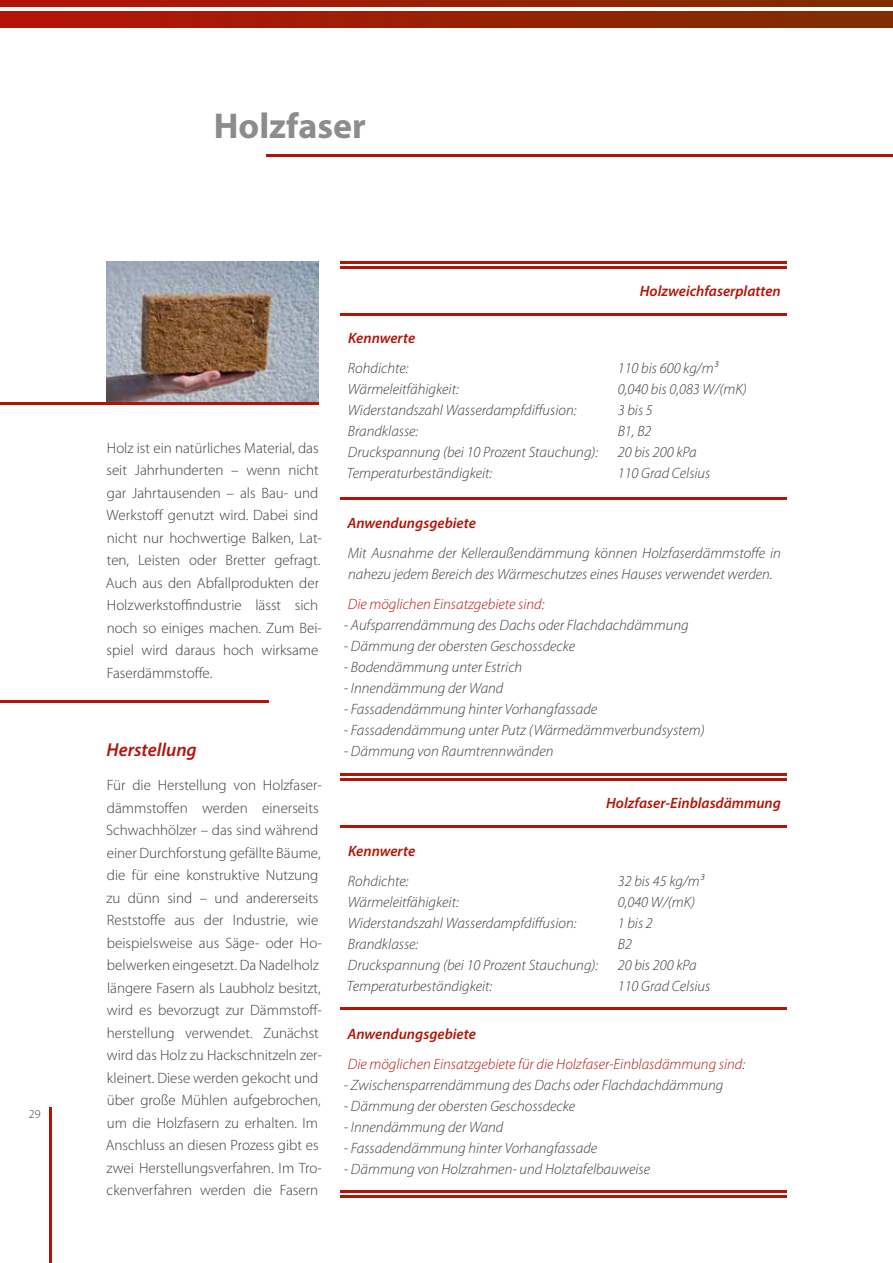
<style>
.page{position:relative;width:893px;height:1263px;background:#fff}
.page>*{position:absolute;margin:0;border:0;box-sizing:border-box;transform-origin:0 0}
.t1{font:700 36px "Myriad Pro";color:#8c8c8c}
.t2{font:italic 600 18.75px "Myriad Pro";color:#b21408}
.t3{font:italic 300 15px/21px "Myriad Pro";color:#3c3c3c}
.t4{font:300 15px/22.5px "Myriad Pro";color:#3c3c3c}
.t5{font:italic 600 15px "Myriad Pro";color:#b21408}
.t6{font:italic 300 15px "Myriad Pro";color:#b21408}
.t7{font:300 12px "Myriad Pro";color:#3c3c3c}
</style>
<div class="page">
<hr style="left:0;top:701px;width:268px;height:2px;background:#b21408">
<hr style="left:267px;top:154px;width:626px;height:3px;background:#b21408">
<svg style="left:0;top:0;width:893px;height:7px;background:#992005"></svg>
<div style="left:0;top:11px;width:893px;height:16px;background:linear-gradient(to right,#b51308,#7e2e03)"></div>
<img style="left:106px;top:261px;width:213px;height:141px">
<hr style="left:0;top:402px;width:319px;height:2px;background:#b21408">
<hr style="left:340px;top:261px;width:447px;height:3px;background:#b21408">
<hr style="left:340px;top:266px;width:447px;height:2px;background:#b21408">
<hr style="left:340px;top:497px;width:447px;height:3px;background:#b21408">
<hr style="left:340px;top:778px;width:447px;height:3px;background:#b21408">
<hr style="left:340px;top:773px;width:447px;height:3px;background:#b21408">
<hr style="left:340px;top:1008px;width:447px;height:2px;background:#b21408">
<hr style="left:340px;top:1190px;width:447px;height:3px;background:#b21408">
<hr style="left:340px;top:1195px;width:447px;height:3px;background:#b21408">
<hr style="left:340px;top:313px;width:447px;height:2px;background:#b21408">
<hr style="left:340px;top:825px;width:447px;height:3px;background:#b21408">
<hr style="left:49px;top:1108px;width:2px;height:155px;background:#b21408">
<p class="t7" style="left:29px;top:1106px;width:13px">29</p>
<h1 class="t1" style="left:214px;top:102px;width:153px">Holzfaser</h1>
<p class="t5" style="left:640px;top:281px;width:142px">Holzweichfaserplatten</p>
<p class="t4" style="left:106px;top:436px;width:218px">Holz ist ein natürliches Material, das seit Jahrhunderten – wenn nicht gar Jahrtausenden – als Bau- und<br>Werkstoff genutzt wird. Dabei sind nicht nur hochwertige Balken, Lat&shy;ten, Leisten oder Bretter gefragt.<br>Auch aus den Abfallprodukten der<br>Holzwerkstoffindustrie lässt sich noch so einiges machen. Zum Bei&shy;spiel wird daraus hoch wirksame<br>Faserdämmstoffe.</p>
<p class="t2" style="left:107px;top:738px;width:92px">Herstellung</p>
<p class="t4" style="left:106px;top:774px;width:218px">Für die Herstellung von Holzfaser&shy;dämmstoffen werden einerseits Schwachhölzer – das sind während einer Durchforstung gefällte Bäume, die für eine konstruktive Nutzung zu dünn sind – und andererseits Reststoffe aus der Industrie, wie beispielsweise aus Säge- oder Ho&shy;belwerken eingesetzt. Da Nadelholz längere Fasern als Laubholz besitzt, wird es bevorzugt zur Dämmstoff&shy;herstellung verwendet. Zunächst wird das Holz zu Hackschnitzeln zer&shy;kleinert. Diese werden gekocht und über große Mühlen aufgebrochen, um die Holzfasern zu erhalten. Im Anschluss an diesen Prozess gibt es zwei Herstellungsverfahren. Im Tro&shy;ckenverfahren werden die Fasern</p>
<p class="t5" style="left:348px;top:329px;width:69px">Kennwerte</p>
<p class="t3" style="left:348px;top:357px;width:62px">Rohdichte:</p>
<p class="t3" style="left:618px;top:357px;width:101px">110 bis 600 kg/m³</p>
<p class="t3" style="left:348px;top:378px;width:112px">Wärmeleitfähigkeit:</p>
<p class="t3" style="left:618px;top:378px;width:131px">0,040 bis 0,083 W/(mK)</p>
<p class="t3" style="left:348px;top:399px;width:230px">Widerstandszahl Wasserdampfdiffusion:</p>
<p class="t3" style="left:618px;top:399px;width:37px">3 bis 5</p>
<p class="t3" style="left:348px;top:420px;width:72px">Brandklasse:</p>
<p class="t3" style="left:618px;top:420px;width:35px">B1, B2</p>
<p class="t3" style="left:348px;top:441px;width:252px">Druckspannung (bei 10 Prozent Stauchung):</p>
<p class="t3" style="left:618px;top:441px;width:81px">20 bis 200 kPa</p>
<p class="t3" style="left:347px;top:462px;width:147px">Temperaturbeständigkeit:</p>
<p class="t3" style="left:618px;top:462px;width:94px">110 Grad Celsius</p>
<p class="t5" style="left:347px;top:514px;width:130px">Anwendungsgebiete</p>
<p class="t3" style="left:348px;top:543px;width:435px">Mit Ausnahme der Kelleraußendämmung können Holzfaserdämmstoffe in nahezu jedem Bereich des Wärmeschutzes eines Hauses verwendet werden.</p>
<p class="t6" style="left:348px;top:595px;width:198px">Die möglichen Einsatzgebiete sind:</p>
<p class="t3" style="left:344px;top:615px;width:346px">- Aufsparrendämmung des Dachs oder Flachdachdämmung</p>
<p class="t3" style="left:344px;top:636px;width:233px">- Dämmung der obersten Geschossdecke</p>
<p class="t3" style="left:344px;top:657px;width:180px">- Bodendämmung unter Estrich</p>
<p class="t3" style="left:344px;top:678px;width:161px">- Innendämmung der Wand</p>
<p class="t3" style="left:344px;top:699px;width:255px">- Fassadendämmung hinter Vorhangfassade</p>
<p class="t3" style="left:344px;top:720px;width:362px">- Fassadendämmung unter Putz (Wärmedämmverbundsystem)</p>
<p class="t3" style="left:344px;top:741px;width:211px">- Dämmung von Raumtrennwänden</p>
<p class="t5" style="left:606px;top:793px;width:176px">Holzfaser-Einblasdämmung</p>
<p class="t5" style="left:348px;top:841px;width:69px">Kennwerte</p>
<p class="t3" style="left:348px;top:870px;width:62px">Rohdichte:</p>
<p class="t3" style="left:618px;top:870px;width:87px">32 bis 45 kg/m³</p>
<p class="t3" style="left:348px;top:891px;width:112px">Wärmeleitfähigkeit:</p>
<p class="t3" style="left:618px;top:891px;width:79px">0,040 W/(mK)</p>
<p class="t3" style="left:348px;top:912px;width:230px">Widerstandszahl Wasserdampfdiffusion:</p>
<p class="t3" style="left:618px;top:912px;width:37px">1 bis 2</p>
<p class="t3" style="left:348px;top:933px;width:72px">Brandklasse:</p>
<p class="t3" style="left:618px;top:933px;width:16px">B2</p>
<p class="t3" style="left:348px;top:954px;width:252px">Druckspannung (bei 10 Prozent Stauchung):</p>
<p class="t3" style="left:618px;top:954px;width:81px">20 bis 200 kPa</p>
<p class="t3" style="left:347px;top:975px;width:147px">Temperaturbeständigkeit:</p>
<p class="t3" style="left:618px;top:975px;width:94px">110 Grad Celsius</p>
<p class="t5" style="left:347px;top:1024px;width:130px">Anwendungsgebiete</p>
<p class="t6" style="left:348px;top:1054px;width:399px">Die möglichen Einsatzgebiete für die Holzfaser-Einblasdämmung sind:</p>
<p class="t3" style="left:344px;top:1074px;width:381px">- Zwischensparrendämmung des Dachs oder Flachdachdämmung</p>
<p class="t3" style="left:344px;top:1095px;width:233px">- Dämmung der obersten Geschossdecke</p>
<p class="t3" style="left:344px;top:1116px;width:161px">- Innendämmung der Wand</p>
<p class="t3" style="left:344px;top:1137px;width:255px">- Fassadendämmung hinter Vorhangfassade</p>
<p class="t3" style="left:344px;top:1158px;width:308px">- Dämmung von Holzrahmen- und Holztafelbauweise</p>
</div>
